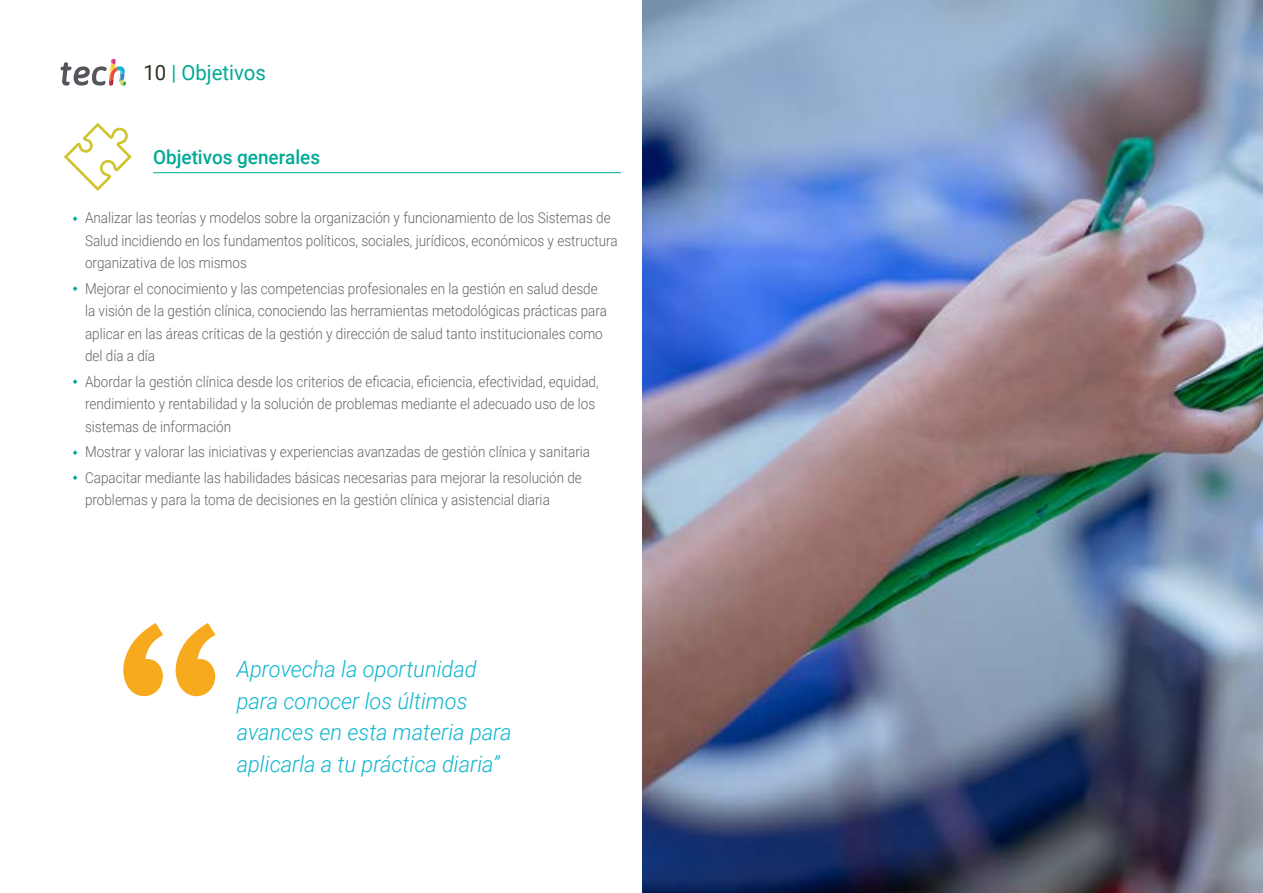
<style>
.page{position:relative;width:1263px;height:893px;background:#fff}
.page>*{position:absolute;margin:0;border:0;box-sizing:border-box;transform-origin:0 0}
.t1{font:italic 300 22.5px/31.5px "Roboto";color:#0fb6cf}
.t2{font:21px "Roboto";color:#00a996}
.t3{font:500 19.5px "Roboto";color:#00a996}
.t4{font:300 15px/22.5px "Roboto";color:#61646a;scale:.9 1}
.s1{color:#312e20}
</style>
<div class="page">
<hr style="left:153px;top:172px;width:468px;height:1px;background:#00a996">
<svg style="left:64px;top:123px;width:68px;height:68px"></svg>
<svg style="left:123px;top:623px;width:92px;height:73px"></svg>
<img style="left:642px;top:0;width:621px;height:893px">
<svg style="left:61px;top:59px;width:65px;height:27px"></svg>
<h2 class="t2" style="left:144px;top:57px;width:124px"><span class="s1">10</span> | Objetivos</h2>
<h3 class="t3" style="left:153px;top:144px;width:169px">Objetivos generales</h3>
<p class="t4" style="left:85px;top:206px;width:593px">Analizar las teorías y modelos sobre la organización y funcionamiento de los Sistemas de<br>Salud incidiendo en los fundamentos políticos, sociales, jurídicos, económicos y estructura organizativa de los mismos</p>
<p class="t4" style="left:85px;top:277px;width:581px">Mejorar el conocimiento y las competencias profesionales en la gestión en salud desde la visión de la gestión clínica, conociendo las herramientas metodológicas prácticas para aplicar en las áreas críticas de la gestión y dirección de salud tanto institucionales como del día a día</p>
<p class="t4" style="left:85px;top:370px;width:572px">Abordar la gestión clínica desde los criterios de eficacia, eficiencia, efectividad, equidad, rendimiento y rentabilidad y la solución de problemas mediante el adecuado uso de los sistemas de información</p>
<p class="t4" style="left:85px;top:439px;width:563px;line-height:25.5px">Mostrar y valorar las iniciativas y experiencias avanzadas de gestión clínica y sanitaria<br>Capacitar mediante las habilidades básicas necesarias para mejorar la resolución de</p>
<p class="t4" style="left:85px;top:488px;width:518px">problemas y para la toma de decisiones en la gestión clínica y asistencial diaria</p>
<h1 class="t1" style="left:237px;top:653px;width:276px">Aprovecha la oportunidad para conocer los últimos avances en esta materia para aplicarla a tu práctica diaria”</h1>
</div>
